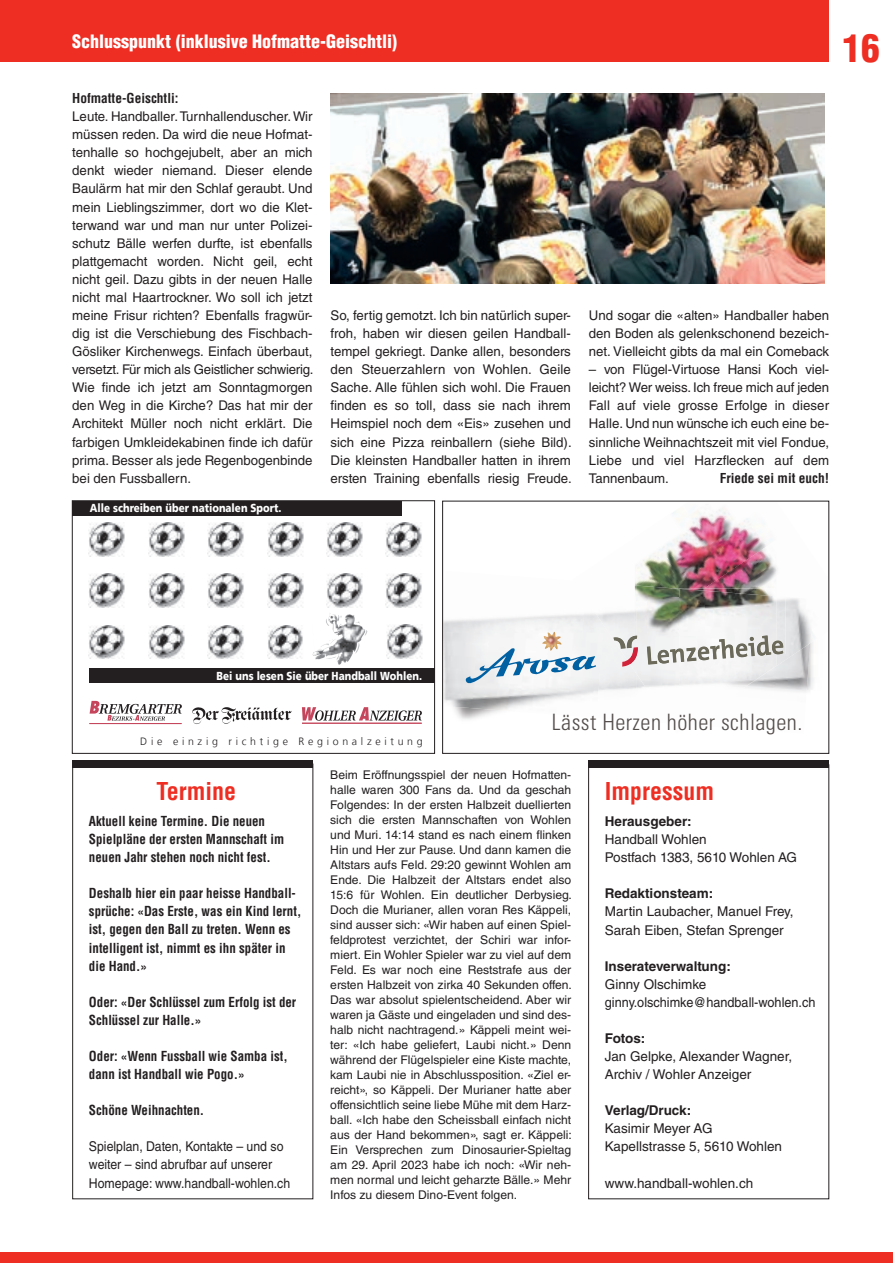
<style>
.page{position:relative;width:893px;height:1263px;background:#fff}
.page>*{position:absolute;margin:0;border:0;box-sizing:border-box;transform-origin:0 0}
.t1{font:900 condensed 37.5px "Helvetica LT Std";color:#ee2e22}
.t2{font:700 condensed 24px "Helvetica LT Std";color:#ee2e22}
.t3{font:300 condensed 22.65px "Univers";letter-spacing:.02em;color:#534d4b}
.t4{font:900 condensed 18px "Helvetica LT Std";color:#fff}
.t5{font:700 condensed 13.5px/18.1px "Helvetica LT Std";color:#231f20;scale:.96 1}
.t6{font:13.5px/18.1px "Helvetica LT Std";color:#231f20}
.t7{font:13.5px/18.1px "Helvetica LT Std";color:#231f20;scale:.91 1}
.t8{font:700 13.5px "Helvetica LT Std";color:#231f20}
.t9{font:13.35px/18px "Helvetica LT Std";color:#231f20;text-align:justify}
.t10{font:700 condensed 13.35px "Helvetica LT Std";color:#231f20}
.t11{font:12px/15px "Helvetica LT Std";color:#231f20;text-align:justify}
.t12{font:900 11.55px "Frutiger LT Com";color:#fff;scale:.85 1}
.t13{font:300 10.5px "Frutiger LT Com";letter-spacing:.35em;color:#231f20}
</style>
<div class="page">
<div style="left:0;top:0;width:829px;height:62px;background:#ee2e22"></div>
<div style="left:0;top:1252px;width:893px;height:11px;background:#ee2e22"></div>
<div style="left:588px;top:764px;width:241px;height:435px;border:1px solid #231f20"></div>
<div style="left:588px;top:760px;width:241px;height:7px;background:#231f20"></div>
<div style="left:72px;top:764px;width:241px;height:435px;border:1px solid #231f20"></div>
<div style="left:72px;top:760px;width:241px;height:7px;background:#231f20"></div>
<img style="left:444px;top:633px;width:152px;height:85px">
<svg style="left:464px;top:648px;width:132px;height:37px"></svg>
<img style="left:542px;top:632px;width:20px;height:19px">
<img style="left:679px;top:568px;width:98px;height:20px">
<img style="left:636px;top:508px;width:136px;height:77px">
<img style="left:704px;top:540px;width:72px;height:48px">
<img style="left:765px;top:674px;width:49px;height:18px">
<img style="left:679px;top:588px;width:84px;height:1px">
<img style="left:574px;top:581px;width:64px;height:95px">
<img style="left:636px;top:585px;width:43px;height:69px">
<img style="left:609px;top:633px;width:27px;height:40px">
<img style="left:776px;top:598px;width:38px;height:76px">
<img style="left:776px;top:598px;width:9px;height:56px">
<img style="left:679px;top:589px;width:97px;height:97px">
<svg style="left:647px;top:635px;width:136px;height:30px"></svg>
<svg style="left:613px;top:636px;width:25px;height:31px"></svg>
<img style="left:627px;top:647px;width:11px;height:17px">
<img style="left:647px;top:646px;width:10px;height:19px">
<img style="left:658px;top:650px;width:11px;height:14px">
<img style="left:670px;top:648px;width:14px;height:15px">
<img style="left:686px;top:647px;width:10px;height:14px">
<img style="left:698px;top:645px;width:21px;height:15px">
<img style="left:719px;top:639px;width:15px;height:19px">
<img style="left:736px;top:643px;width:11px;height:14px">
<img style="left:748px;top:637px;width:7px;height:19px">
<img style="left:757px;top:635px;width:14px;height:21px">
<img style="left:772px;top:640px;width:11px;height:14px">
<img style="left:648px;top:598px;width:57px;height:38px">
<div style="left:442px;top:501px;width:387px;height:253px;border:1px solid #231f20"></div>
<img style="left:329px;top:613px;width:22px;height:14px">
<div style="left:72px;top:501px;width:330px;height:14px;background:#231f20"></div>
<img style="left:386px;top:625px;width:36px;height:33px">
<div style="left:89px;top:668px;width:346px;height:15px;background:#231f20"></div>
<img style="left:327px;top:523px;width:36px;height:33px">
<img style="left:386px;top:523px;width:36px;height:33px">
<img style="left:327px;top:574px;width:36px;height:33px">
<img style="left:386px;top:574px;width:36px;height:33px">
<img style="left:89px;top:523px;width:36px;height:33px">
<img style="left:89px;top:574px;width:36px;height:33px">
<img style="left:208px;top:625px;width:36px;height:33px">
<img style="left:267px;top:625px;width:36px;height:33px">
<img style="left:148px;top:523px;width:36px;height:33px">
<img style="left:148px;top:574px;width:36px;height:33px">
<img style="left:208px;top:523px;width:36px;height:33px">
<img style="left:208px;top:574px;width:36px;height:33px">
<img style="left:148px;top:625px;width:36px;height:33px">
<img style="left:89px;top:625px;width:36px;height:33px">
<img style="left:267px;top:523px;width:37px;height:33px">
<img style="left:267px;top:574px;width:37px;height:33px">
<svg style="left:302px;top:707px;width:120px;height:14px"></svg>
<hr style="left:302px;top:723px;width:120px;height:1px;background:#c5465c">
<svg style="left:90px;top:701px;width:92px;height:20px"></svg>
<hr style="left:89px;top:723px;width:93px;height:1px;background:#c5465c">
<svg style="left:192px;top:707px;width:100px;height:17px"></svg>
<div style="left:72px;top:500px;width:363px;height:254px;border:1px solid #231f20"></div>
<img style="left:330px;top:93px;width:494px;height:191px">
<h3 class="t4" style="left:72px;top:30px;width:326px">Schlusspunkt (inklusive Hofmatte-Geischtli)</h3>
<p class="t10" style="left:72px;top:90px;width:108px">Hofmatte-Geischtli:</p>
<p class="t9" style="left:72px;top:107px;width:243px">Leute. Handballer. Turnhallenduscher. Wir müssen reden. Da wird die neue Hofmat&shy;tenhalle so hochgejubelt, aber an mich denkt wieder niemand. Dieser elende Baulärm hat mir den Schlaf geraubt. Und mein Lieblingszimmer, dort wo die Klet&shy;terwand war und man nur unter Polizei&shy;schutz Bälle werfen durfte, ist ebenfalls plattgemacht worden. Nicht geil, echt nicht geil. Dazu gibts in der neuen Halle nicht mal Haartrockner. Wo soll ich jetzt meine Frisur richten? Ebenfalls fragwür&shy;dig ist die Verschiebung des Fischbach-Gösliker Kirchenwegs. Einfach überbaut, versetzt. Für mich als Geistlicher schwierig.<br>Wie finde ich jetzt am Sonntagmorgen den Weg in die Kirche? Das hat mir der Architekt Müller noch nicht erklärt. Die farbigen Umkleidekabinen finde ich dafür prima. Besser als jede Regenbogenbinde bei den Fussballern.</p>
<p class="t12" style="left:90px;top:500px;width:227px">Alle schreiben über nationalen Sport.</p>
<p class="t9" style="left:331px;top:306px;width:243px">So, fertig gemotzt. Ich bin natürlich super&shy;froh, haben wir diesen geilen Handball&shy;tempel gekriegt. Danke allen, besonders den Steuerzahlern von Wohlen. Geile Sache. Alle fühlen sich wohl. Die Frauen finden es so toll, dass sie nach ihrem Heimspiel noch dem «Eis» zusehen und sich eine Pizza reinballern (siehe Bild).<br>Die kleinsten Handballer hatten in ihrem ersten Training ebenfalls riesig Freude.</p>
<p class="t9" style="left:589px;top:306px;width:242px">Und sogar die «alten» Handballer haben den Boden als gelenkschonend bezeich&shy;net. Vielleicht gibts da mal ein Comeback</p>
<p class="t9" style="left:589px;top:360px;width:242px">– von Flügel-Virtuose Hansi Koch viel&shy;leicht? Wer weiss. Ich freue mich auf jeden Fall auf viele grosse Erfolge in dieser Halle. Und nun wünsche ich euch eine be&shy;sinnliche Weihnachtszeit mit viel Fondue, Liebe und viel Harzflecken auf dem Tannenbaum.</p>
<p class="t10" style="left:720px;top:469px;width:111px">Friede sei mit euch!</p>
<h1 class="t1" style="left:842px;top:24px;width:39px">16</h1>
<p class="t12" style="left:217px;top:669px;width:243px">Bei uns lesen Sie über Handball Wohlen.</p>
<p class="t13" style="left:140px;top:735px;width:284px">Die einzig richtige Regionalzeitung</p>
<h3 class="t3" style="left:552px;top:709px;width:252px">Lässt Herzen höher schlagen.</h3>
<h2 class="t2" style="left:157px;top:776px;width:81px">Termine</h2>
<p class="t5" style="left:89px;top:812px;width:205px">Aktuell keine Termine. Die neuen<br>Spielpläne der ersten Mannschaft im neuen Jahr stehen noch nicht fest.</p>
<p class="t5" style="left:89px;top:884px;width:223px">Deshalb hier ein paar heisse Handball&shy;sprüche: «Das Erste, was ein Kind lernt, ist, gegen den Ball zu treten. Wenn es intelligent ist, nimmt es ihn später in die Hand.»</p>
<p class="t5" style="left:89px;top:993px;width:217px">Oder: «Der Schlüssel zum Erfolg ist der<br>Schlüssel zur Halle.»</p>
<p class="t5" style="left:89px;top:1047px;width:209px">Oder: «Wenn Fussball wie Samba ist, dann ist Handball wie Pogo.»</p>
<p class="t5" style="left:89px;top:1101px;width:122px">Schöne Weihnachten.</p>
<p class="t7" style="left:89px;top:1137px;width:223px">Spielplan, Daten, Kontakte – und so weiter – sind abrufbar auf unserer<br>Homepage: www.handball-wohlen.ch</p>
<p class="t11" style="left:330px;top:767px;width:243px">Beim Eröffnungsspiel der neuen Hofmatten&shy;halle waren 300 Fans da. Und da geschah Folgendes: In der ersten Halbzeit duellierten sich die ersten Mannschaften von Wohlen und Muri. 14:14 stand es nach einem flinken Hin und Her zur Pause. Und dann kamen die Altstars aufs Feld. 29:20 gewinnt Wohlen am Ende. Die Halbzeit der Altstars endet also 15:6 für Wohlen. Ein deutlicher Derbysieg.<br>Doch die Murianer, allen voran Res Käppeli, sind ausser sich: «Wir haben auf einen Spiel&shy;feldprotest verzichtet, der Schiri war infor&shy;miert. Ein Wohler Spieler war zu viel auf dem Feld. Es war noch eine Reststrafe aus der ersten Halbzeit von zirka 40 Sekunden offen.<br>Das war absolut spielentscheidend. Aber wir waren ja Gäste und eingeladen und sind des&shy;halb nicht nachtragend.» Käppeli meint wei&shy;ter: «Ich habe geliefert, Laubi nicht.» Denn während der Flügelspieler eine Kiste machte, kam Laubi nie in Abschlussposition. «Ziel er&shy;reicht», so Käppeli. Der Murianer hatte aber offensichtlich seine liebe Mühe mit dem Harz&shy;ball. «Ich habe den Scheissball einfach nicht aus der Hand bekommen», sagt er. Käppeli:<br>Ein Versprechen zum Dinosaurier-Spieltag am 29. April 2023 habe ich noch: «Wir neh&shy;men normal und leicht geharzte Bälle.» Mehr Infos zu diesem Dino-Event folgen.</p>
<h2 class="t2" style="left:605px;top:776px;width:111px">Impressum</h2>
<p class="t8" style="left:605px;top:813px;width:88px">Herausgeber:</p>
<p class="t6" style="left:605px;top:830px;width:194px">Handball Wohlen<br>Postfach 1383, 5610 Wohlen AG</p>
<p class="t8" style="left:605px;top:885px;width:110px">Redaktionsteam:</p>
<p class="t6" style="left:605px;top:902px;width:190px">Martin Laubacher, Manuel Frey,<br>Sarah Eiben, Stefan Sprenger</p>
<p class="t8" style="left:605px;top:958px;width:127px">Inserateverwaltung:</p>
<p class="t6" style="left:605px;top:975px;width:212px">Ginny Olschimke ginny.olschimke@handball-wohlen.ch</p>
<p class="t8" style="left:605px;top:1030px;width:42px">Fotos:</p>
<p class="t6" style="left:605px;top:1047px;width:189px">Jan Gelpke, Alexander Wagner,<br>Archiv / Wohler Anzeiger</p>
<p class="t8" style="left:605px;top:1102px;width:88px">Verlag/Druck:</p>
<p class="t6" style="left:605px;top:1119px;width:179px">Kasimir Meyer AG<br>Kapellstrasse 5, 5610 Wohlen</p>
<p class="t6" style="left:605px;top:1174px;width:150px">www.handball-wohlen.ch</p>
</div>
